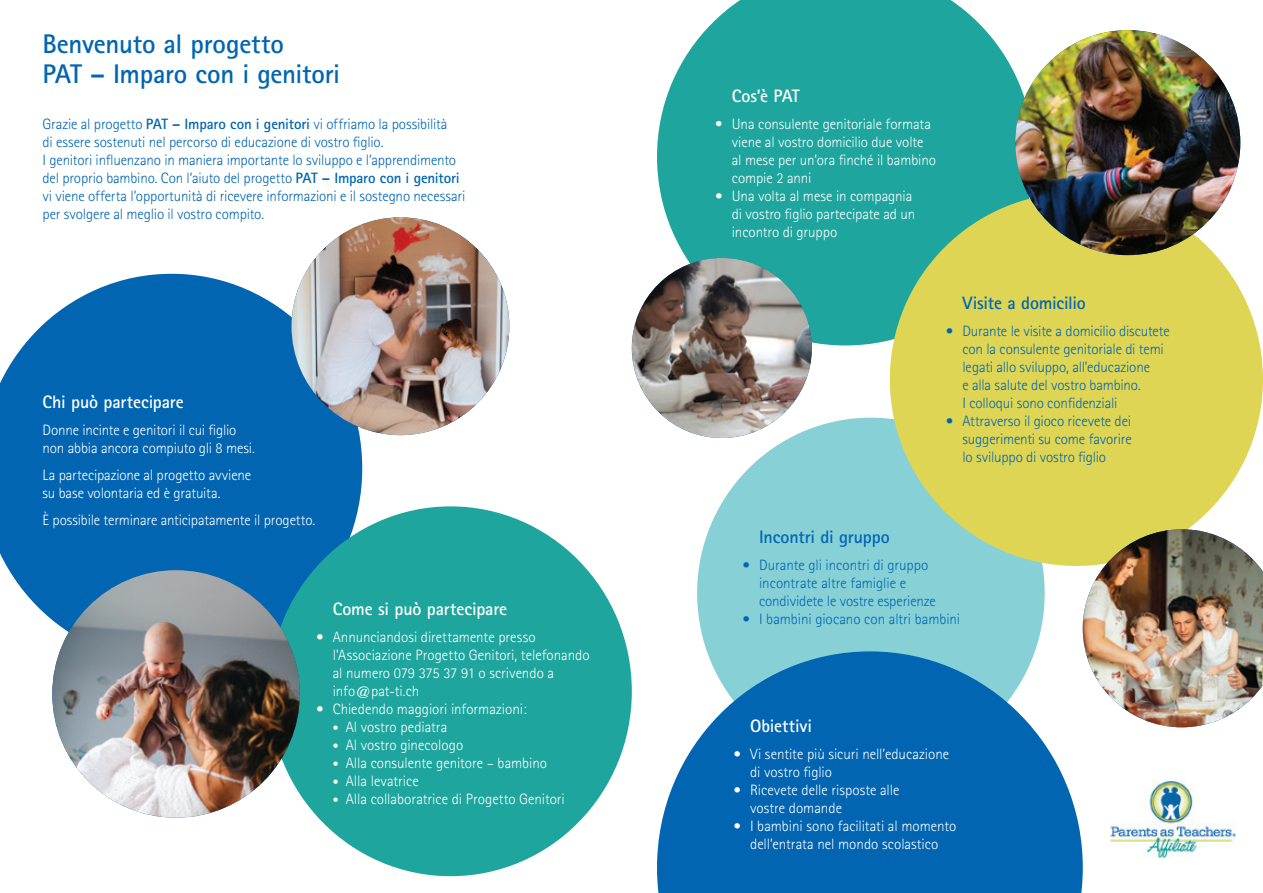
<style>
.page{position:relative;width:1263px;height:893px;background:#fff}
.page>*{position:absolute;margin:0;border:0;box-sizing:border-box;transform-origin:0 0}
.t1{font:700 27px/30px "Rotis Sans Serif";letter-spacing:-.01em;color:#0165b2}
.t2{font:700 18px "Rotis Sans Serif";letter-spacing:-.005em;color:#fff}
.t3{font:700 18px "Rotis Sans Serif";letter-spacing:-.015em;color:#0165b2}
.t4{font:300 15px/18px "Rotis Sans Serif";letter-spacing:-.005em;color:#fff}
.t5{font:300 15px/18px "Rotis Sans Serif";letter-spacing:-.01em;color:#0165b2}
.s1{font-weight:700}
.s2{font-weight:800}
.s3{font-size:12px}
</style>
<div class="page">
<svg style="left:657px;top:0;width:377px;height:345px;background:#31ada6"></svg>
<div style="left:697px;top:418px;width:348px;height:351px;background:#86d0d6;border-radius:50%"></div>
<svg style="left:657px;top:651px;width:426px;height:242px;fill:#0165b2"></svg>
<svg style="left:0;top:274px;width:362px;height:387px;background:#1c75ba"></svg>
<img style="left:291px;top:217px;width:218px;height:218px;border-radius:109px">
<div style="left:269px;top:506px;width:363px;height:370px;background:#1ea69e;border-radius:50%"></div>
<img style="left:632px;top:258px;width:180px;height:180px;border-radius:90px">
<div style="left:890px;top:193px;width:373px;height:373px;background:#ded555;border-radius:50%"></div>
<img style="left:1083px;top:529px;width:180px;height:198px">
<img style="left:52px;top:570px;width:248px;height:248px;border-radius:124px">
<img style="left:1015px;top:30px;width:225px;height:225px;border-radius:112px">
<img style="left:1110px;top:780px;width:125px;height:79px">
<h1 class="t1" style="left:43px;top:28px;width:299px">Benvenuto al progetto<br>PAT – Imparo con i genitori</h1>
<p class="t5" style="left:43px;top:115px;width:424px">Grazie al progetto <span class="s1">PAT – Imparo con i genitori</span> vi offriamo la possibilità<br>di essere sostenuti nel percorso di educazione di vostro figlio.<br>I genitori influenzano in maniera importante lo sviluppo e l’apprendimento del proprio bambino. Con l’aiuto del progetto <span class="s1">PAT – Imparo con i genitori </span>vi viene offerta l’opportunità di ricevere informazioni e il sostegno necessari per svolgere al meglio il vostro compito.</p>
<p class="t2" style="left:43px;top:391px;width:143px">Chi può partecipare</p>
<p class="t4" style="left:43px;top:421px;width:214px">Donne incinte e genitori il cui figlio non abbia ancora compiuto gli 8 mesi.</p>
<p class="t4" style="left:43px;top:466px;width:210px">La partecipazione al progetto avviene su base volontaria ed è gratuita.</p>
<p class="t4" style="left:43px;top:511px;width:274px">È possibile terminare anticipatamente il progetto.</p>
<p class="t2" style="left:333px;top:598px;width:176px">Come si può partecipare</p>
<p class="t4" style="left:333px;top:628px;width:258px;text-indent:-17px"><span class="s2">•</span> Annunciandosi direttamente presso l’Associazione Progetto Genitori, telefonando al numero 079 375 37 91 o scrivendo a info@pat-ti.ch</p>
<p class="t4" style="left:316px;top:700px;width:212px"><span class="s2">•</span> Chiedendo maggiori informazioni:</p>
<p class="t4" style="left:333px;top:718px;width:116px"><span class="s3">•</span> Al vostro pediatra</p>
<p class="t4" style="left:333px;top:736px;width:132px"><span class="s3">•</span> Al vostro ginecologo</p>
<p class="t4" style="left:333px;top:754px;width:216px"><span class="s3">•</span> Alla consulente genitore – bambino</p>
<p class="t4" style="left:333px;top:772px;width:88px"><span class="s3">•</span> Alla levatrice</p>
<p class="t4" style="left:333px;top:790px;width:234px"><span class="s3">•</span> Alla collaboratrice di Progetto Genitori</p>
<p class="t2" style="left:732px;top:85px;width:70px">Cos’è PAT</p>
<p class="t4" style="left:732px;top:115px;width:206px;text-indent:-17px"><span class="s1">•</span> Una consulente genitoriale formata viene al vostro domicilio due volte al mese per un’ora finché il bambino compie 2 anni</p>
<p class="t4" style="left:732px;top:187px;width:185px;text-indent:-17px"><span class="s2">•</span> Una volta al mese in compagnia di vostro figlio partecipate ad un incontro di gruppo</p>
<p class="t3" style="left:962px;top:292px;width:125px">Visite a domicilio</p>
<p class="t5" style="left:962px;top:322px;width:209px;text-indent:-17px"><span class="s2">•</span> Durante le visite a domicilio discutete con la consulente genitoriale di temi legati allo sviluppo, all’educazione<br>e alla salute del vostro bambino.<br>I colloqui sono confidenziali</p>
<p class="t5" style="left:962px;top:412px;width:171px;text-align:justify;text-indent:-17px"><span class="s2">•</span> Attraverso il gioco ricevete dei suggerimenti su come favorire lo sviluppo di vostro figlio</p>
<p class="t3" style="left:759px;top:526px;width:132px">Incontri di gruppo</p>
<p class="t5" style="left:759px;top:556px;width:178px;text-indent:-17px"><span class="s2">•</span> Durante gli incontri di gruppo incontrate altre famiglie e condividete le vostre esperienze</p>
<p class="t5" style="left:742px;top:610px;width:220px"><span class="s2">•</span> I bambini giocano con altri bambini</p>
<p class="t2" style="left:750px;top:715px;width:64px">Obiettivi</p>
<p class="t4" style="left:750px;top:745px;width:201px;text-indent:-17px"><span class="s2">•</span> Vi sentite più sicuri nell’educazione di vostro figlio</p>
<p class="t4" style="left:750px;top:781px;width:151px;text-indent:-17px"><span class="s2">•</span> Ricevete delle risposte alle vostre domande</p>
<p class="t4" style="left:733px;top:817px;width:225px;text-align:center"><span class="s2">•</span> I bambini sono facilitati al momento dell’entrata nel mondo scolastico</p>
</div>
